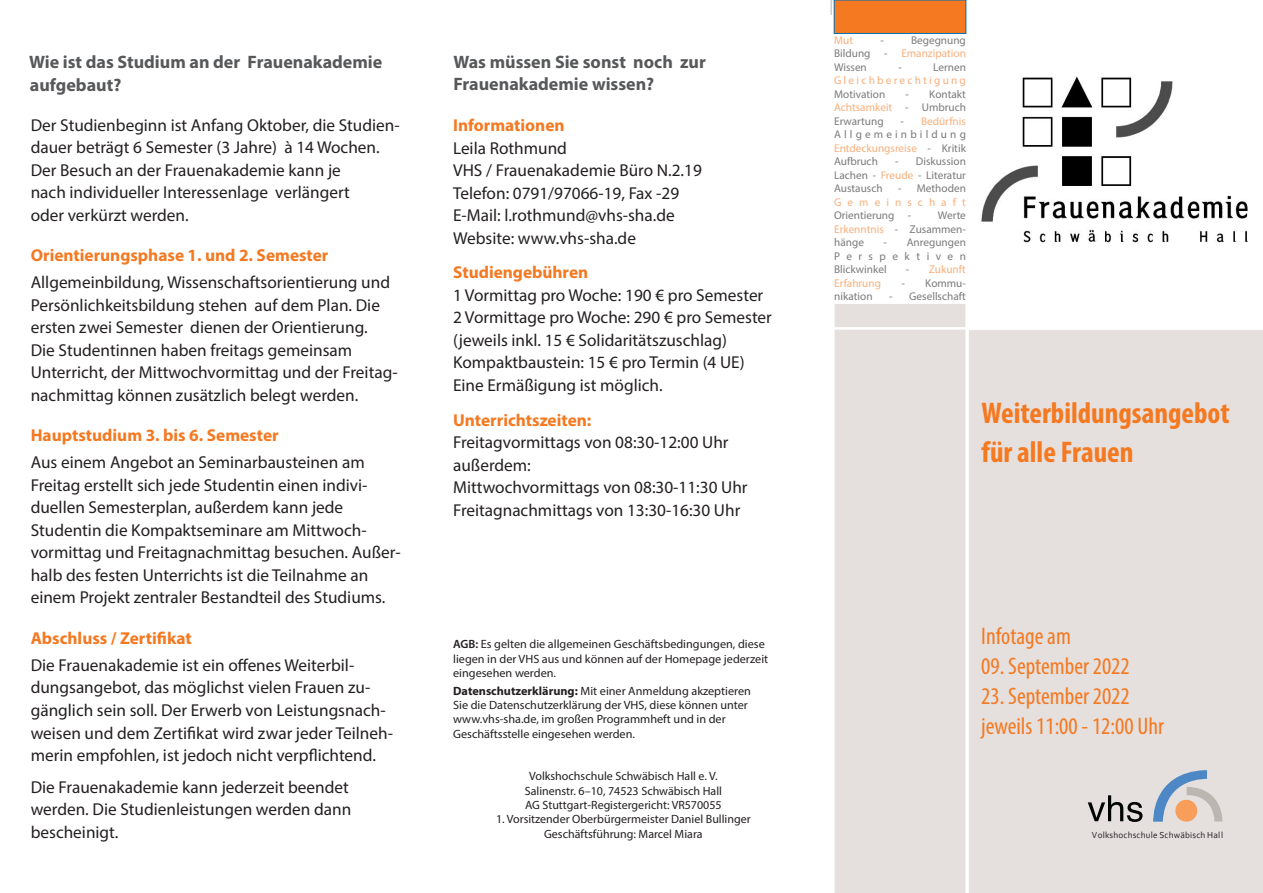
<style>
.page{position:relative;width:1263px;height:893px;background:#fff}
.page>*{position:absolute;margin:0;border:0;box-sizing:border-box;transform-origin:0 0}
.t1{font:700 condensed 30px/39px "Myriad Pro";color:#f47921}
.t2{font:condensed 24px "Myriad Pro";color:#f47921}
.t3{font:700 18px/22.5px "Myriad Pro";color:#57585a}
.t4{font:17.25px/22.5px "Myriad Pro";color:#231f20}
.t5{font:700 17.25px "Myriad Pro";color:#f47921}
.Liste{font:12px "Myriad Pro";color:#231f20}
.t6{font:11.25px/13.5px "Myriad Pro";color:#231f20;text-align:justify}
.t7{font:11.25px "Myriad Pro";letter-spacing:.2em;color:#f47921}
.t8{font:11.25px "Myriad Pro";color:#f47921}
.t9{font:11.25px "Myriad Pro";letter-spacing:.54em;color:#f47921}
.t10{font:9.15px "Corbel";letter-spacing:.02em;color:#231f20}
.s1{font-weight:600}
.s2{font-weight:700}
.s3{color:#f47921}
.s4{color:#231f20}
</style>
<div class="page">
<svg style="left:831px;top:0;width:1px;height:15px"></svg>
<div style="left:969px;top:330px;width:294px;height:563px;background:#e5e0de"></div>
<svg style="left:1088px;top:795px;width:54px;height:27px"></svg>
<svg style="left:1151px;top:770px;width:73px;height:52px;background:#c5c3c7"></svg>
<div style="left:834px;top:0;width:132px;height:33px;background:#f47921"></div>
<div style="left:834px;top:329px;width:132px;height:564px;background:#e5e0de"></div>
<div style="left:834px;top:303px;width:132px;height:25px;background:#e5e0de;border:1px solid #fff"></div>
<img style="left:981px;top:76px;width:267px;height:167px">
<p class="t3" style="left:29px;top:50px;width:355px">Wie ist das Studium an der Frauenakademie aufgebaut?</p>
<p class="t3" style="left:453px;top:50px;width:254px">Was müssen Sie sonst noch zur</p>
<p class="t3" style="left:453px;top:72px;width:202px">Frauenakademie wissen?</p>
<p class="t4" style="left:31px;top:114px;width:370px">Der Studienbeginn ist Anfang Oktober, die Studien&shy;dauer beträgt 6 Semester (3 Jahre) à 14 Wochen.</p>
<p class="t4" style="left:31px;top:159px;width:312px">Der Besuch an der Frauenakademie kann je</p>
<p class="t4" style="left:31px;top:181px;width:321px">nach individueller Interessenlage verlängert</p>
<p class="t4" style="left:31px;top:204px;width:159px">oder verkürzt werden.</p>
<p class="t5" style="left:31px;top:244px;width:299px">Orientierungsphase 1. und 2. Semester</p>
<p class="t4" style="left:31px;top:271px;width:361px">Allgemeinbildung, Wissenschaftsorientierung und<br>Persönlichkeitsbildung stehen auf dem Plan. Die ersten zwei Semester dienen der Orientierung.</p>
<p class="t4" style="left:31px;top:339px;width:323px">Die Studentinnen haben freitags gemeinsam</p>
<p class="t4" style="left:31px;top:361px;width:368px">Unterricht, der Mittwochvormittag und der Freitag&shy;nachmittag können zusätzlich belegt werden.</p>
<p class="t5" style="left:31px;top:424px;width:249px">Hauptstudium 3. bis 6. Semester</p>
<p class="t4" style="left:31px;top:451px;width:336px">Aus einem Angebot an Seminarbausteinen am</p>
<p class="t4" style="left:31px;top:474px;width:337px">Freitag erstellt sich jede Studentin einen indivi-</p>
<p class="t4" style="left:31px;top:496px;width:314px">duellen Semesterplan, außerdem kann jede</p>
<p class="t4" style="left:31px;top:519px;width:336px">Studentin die Kompaktseminare am Mittwoch-</p>
<p class="t4" style="left:31px;top:541px;width:371px">vormittag und Freitagnachmittag besuchen. Außer&shy;halb des festen Unterrichts ist die Teilnahme an einem Projekt zentraler Bestandteil des Studiums.</p>
<p class="t5" style="left:31px;top:627px;width:163px">Abschluss / Zertifikat</p>
<p class="t4" style="left:31px;top:654px;width:324px">Die Frauenakademie ist ein offenes Weiterbil-</p>
<p class="t4" style="left:31px;top:676px;width:364px">dungsangebot, das möglichst vielen Frauen zu&shy;gänglich sein soll. Der Erwerb von Leistungsnach&shy;weisen und dem Zertifikat wird zwar jeder Teilneh&shy;merin empfohlen, ist jedoch nicht verpflichtend.</p>
<p class="t4" style="left:31px;top:775px;width:320px">Die Frauenakademie kann jederzeit beendet</p>
<p class="t4" style="left:31px;top:798px;width:322px">werden. Die Studienleistungen werden dann</p>
<p class="t4" style="left:31px;top:820px;width:89px">bescheinigt.</p>
<p class="t5" style="left:453px;top:114px;width:113px">Informationen</p>
<p class="t4" style="left:453px;top:137px;width:115px">Leila Rothmund</p>
<p class="t4" style="left:453px;top:159px;width:250px">VHS / Frauenakademie Büro N.2.19</p>
<p class="t4" style="left:453px;top:182px;width:228px">Telefon: 0791/97066-19, Fax -29</p>
<p class="t4" style="left:453px;top:204px;width:223px">E-Mail: l.rothmund@vhs-sha.de</p>
<p class="t4" style="left:453px;top:227px;width:184px">Website: www.vhs-sha.de</p>
<p class="t5" style="left:453px;top:261px;width:137px">Studiengebühren</p>
<p class="t4" style="left:453px;top:284px;width:312px">1 Vormittag pro Woche: 190 € pro Semester</p>
<p class="t4" style="left:453px;top:306px;width:320px">2 Vormittage pro Woche: 290 € pro Semester</p>
<p class="t4" style="left:453px;top:329px;width:275px">(jeweils inkl. 15 € Solidaritätszuschlag)</p>
<p class="t4" style="left:453px;top:351px;width:293px">Kompaktbaustein: 15 € pro Termin (4 UE)</p>
<p class="t4" style="left:453px;top:374px;width:211px">Eine Ermäßigung ist möglich.</p>
<p class="t5" style="left:453px;top:408px;width:140px">Unterrichtszeiten:</p>
<p class="t4" style="left:453px;top:431px;width:277px">Freitagvormittags von 08:30-12:00 Uhr</p>
<p class="t4" style="left:453px;top:453px;width:79px">außerdem:</p>
<p class="t4" style="left:453px;top:476px;width:296px">Mittwochvormittags von 08:30-11:30 Uhr</p>
<p class="t4" style="left:453px;top:498px;width:289px">Freitagnachmittags von 13:30-16:30 Uhr</p>
<p class="Liste" style="left:453px;top:637px;width:313px"><span class="s1">AGB:</span> Es gelten die allgemeinen Geschäftsbedingungen, diese</p>
<p class="Liste" style="left:453px;top:651px;width:317px">liegen in der VHS aus und können auf der Homepage jederzeit</p>
<p class="Liste" style="left:453px;top:666px;width:104px">eingesehen werden.</p>
<p class="Liste" style="left:453px;top:683px;width:299px"><span class="s2">Datenschutzerklärung:</span> Mit einer Anmeldung akzeptieren</p>
<p class="Liste" style="left:453px;top:697px;width:296px">Sie die Datenschutzerklärung der VHS, diese können unter</p>
<p class="Liste" style="left:453px;top:712px;width:274px">www.vhs-sha.de, im großen Programmheft und in der</p>
<p class="Liste" style="left:453px;top:726px;width:183px">Geschäftsstelle eingesehen werden.</p>
<p class="Liste" style="left:529px;top:769px;width:190px">Volkshochschule Schwäbisch Hall e. V.</p>
<p class="Liste" style="left:525px;top:783px;width:199px">Salinenstr. 6–10, 74523 Schwäbisch Hall</p>
<p class="Liste" style="left:525px;top:797px;width:198px">AG Stuttgart-Registergericht: VR570055</p>
<p class="Liste" style="left:496px;top:812px;width:256px">1. Vorsitzender Oberbürgermeister Daniel Bullinger</p>
<p class="Liste" style="left:544px;top:826px;width:160px">Geschäftsführung: Marcel Miara</p>
<p class="t6" style="left:834px;top:33px;width:133px;text-indent:77px">Begegnung Bildung - <span class="s3">Emanzipation </span>Wissen</p>
<p class="t6" style="left:898px;top:60px;width:5px">-</p>
<p class="t6" style="left:933px;top:60px;width:34px">Lernen</p>
<p class="t7" style="left:834px;top:73px;width:133px">Gleichberechtigung</p>
<p class="t6" style="left:834px;top:87px;width:53px">Motivation</p>
<p class="t7" style="left:834px;top:33px;width:21px">Mut</p>
<p class="t6" style="left:880px;top:33px;width:5px">-</p>
<p class="t6" style="left:834px;top:87px;width:133px;text-indent:71px">- Kontakt <span class="s3">Achtsamkeit</span> - Umbruch Erwartung</p>
<p class="t6" style="left:834px;top:114px;width:133px;text-indent:66px">- <span class="s3">Bedürfnis </span>Allgemeinbildung <span class="s3">Entdeckungsreise</span> - Kritik Aufbruch</p>
<p class="t6" style="left:834px;top:154px;width:133px;text-indent:61px">- Diskussion Lachen - <span class="s3">Freude</span> - Literatur Austausch</p>
<p class="t6" style="left:898px;top:181px;width:69px">- Methoden</p>
<p class="t9" style="left:834px;top:195px;width:133px">Gemeinschaft</p>
<p class="t6" style="left:834px;top:208px;width:79px">Orientierung -</p>
<p class="t6" style="left:834px;top:208px;width:133px;text-indent:104px">Werte <span class="s3">Erkenntnis</span> - Zusammen&shy;hänge</p>
<p class="t6" style="left:834px;top:235px;width:133px;text-indent:50px">- Anregungen Perspektiven Blickwinkel</p>
<p class="t8" style="left:906px;top:262px;width:61px"><span class="s4">-</span> Zukunft</p>
<p class="t8" style="left:834px;top:276px;width:48px">Erfahrung</p>
<p class="t6" style="left:901px;top:276px;width:66px">- Kommu-</p>
<p class="t6" style="left:834px;top:289px;width:40px">nikation</p>
<p class="t6" style="left:889px;top:289px;width:78px">- Gesellschaft</p>
<p class="t1" style="left:981px;top:393px;width:250px">Weiterbildungsangebot für alle Frauen</p>
<p class="t2" style="left:981px;top:622px;width:91px">Infotage am</p>
<p class="t2" style="left:981px;top:652px;width:150px">09. September 2022</p>
<p class="t2" style="left:981px;top:682px;width:150px">23. September 2022</p>
<p class="t2" style="left:981px;top:712px;width:184px">jeweils 11:00 - 12:00 Uhr</p>
<p class="t10" style="left:1092px;top:829px;width:133px">Volkshochschule Schwäbisch Hall</p>
</div>
